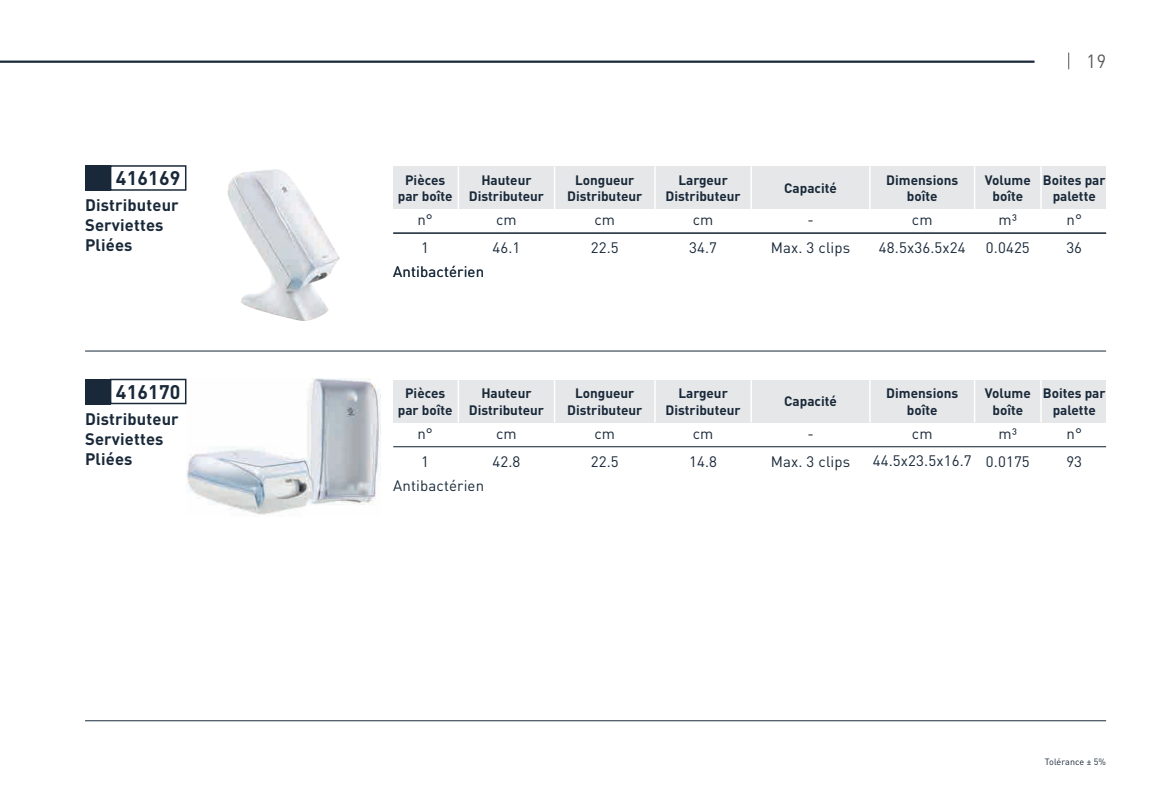
<style>
.page{position:relative;width:1170px;height:808px;background:#fff}
.page>*{position:absolute;margin:0;border:0;box-sizing:border-box;transform-origin:0 0}
.t1{font:700 19.5px "DIN Pro";letter-spacing:.01em;color:#192939}
.t2{font:18.9px "DIN Pro";color:#57585a;scale:.95 1}
.t3{font:700 16.5px/19.8px "DIN Pro";letter-spacing:.01em;color:#192939}
.t4{font:15px/27.6px "DIN Pro";letter-spacing:.01em;color:#192939}
.t5{font:700 13.5px/16.5px "DIN Pro";color:#192939;text-align:center}
.t6{font:9px "DIN Pro";letter-spacing:.005em;color:#192939}
</style>
<div class="page">
<svg style="left:1068px;top:53px;width:1px;height:16px"></svg>
<hr style="left:0;top:61px;width:1034px;height:2px;background:#192939">
<hr style="left:85px;top:351px;width:1021px;height:1px;background:#192939">
<hr style="left:393px;top:232px;width:713px;height:2px;background:#192939">
<img style="left:227px;top:169px;width:113px;height:152px">
<div style="left:393px;top:167px;width:713px;height:42px;background:#e6e7e9"></div>
<hr style="left:554px;top:167px;width:1px;height:42px;background:#fff">
<hr style="left:1040px;top:167px;width:1px;height:42px;background:#fff">
<hr style="left:973px;top:167px;width:2px;height:42px;background:#fff">
<hr style="left:869px;top:167px;width:1px;height:42px;background:#fff">
<hr style="left:750px;top:167px;width:2px;height:42px;background:#fff">
<hr style="left:654px;top:167px;width:1px;height:42px;background:#fff">
<hr style="left:457px;top:167px;width:2px;height:42px;background:#fff">
<img style="left:186px;top:379px;width:194px;height:136px">
<div style="left:393px;top:380px;width:713px;height:43px;background:#e6e7e9"></div>
<hr style="left:393px;top:446px;width:713px;height:1px;background:#192939">
<hr style="left:554px;top:380px;width:1px;height:43px;background:#fff">
<hr style="left:1040px;top:380px;width:1px;height:43px;background:#fff">
<hr style="left:973px;top:380px;width:2px;height:43px;background:#fff">
<hr style="left:869px;top:380px;width:1px;height:43px;background:#fff">
<hr style="left:750px;top:380px;width:2px;height:43px;background:#fff">
<hr style="left:654px;top:380px;width:1px;height:43px;background:#fff">
<hr style="left:457px;top:380px;width:2px;height:43px;background:#fff">
<hr style="left:85px;top:720px;width:1021px;height:1px;background:#192939">
<div style="left:110px;top:165px;width:76px;height:26px;border:2px solid #192939"></div>
<div style="left:85px;top:165px;width:26px;height:26px;background:#192939"></div>
<div style="left:110px;top:379px;width:76px;height:25px;border:2px solid #192939"></div>
<div style="left:85px;top:379px;width:26px;height:25px;background:#192939"></div>
<h1 class="t1" style="left:116px;top:165px;width:66px">416169</h1>
<p class="t3" style="left:85px;top:195px;width:95px">Distributeur<br>Serviettes<br>Pliées</p>
<h1 class="t1" style="left:116px;top:379px;width:66px">416170</h1>
<p class="t3" style="left:85px;top:409px;width:95px">Distributeur<br>Serviettes<br>Pliées</p>
<h2 class="t2" style="left:1086px;top:49px;width:22px">19</h2>
<p class="t5" style="left:398px;top:171px;width:56px">Pièces par boîte</p>
<p class="t5" style="left:469px;top:171px;width:77px">Hauteur<br>Distributeur</p>
<p class="t5" style="left:567px;top:171px;width:77px">Longueur<br>Distributeur</p>
<p class="t5" style="left:665px;top:171px;width:77px">Largeur<br>Distributeur</p>
<p class="t5" style="left:784px;top:179px;width:54px">Capacité</p>
<p class="t5" style="left:886px;top:171px;width:73px">Dimensions boîte</p>
<p class="t5" style="left:984px;top:171px;width:47px">Volume boîte</p>
<p class="t5" style="left:1042px;top:171px;width:64px">Boites par palette</p>
<p class="t4" style="left:417px;top:206px;width:17px">n°<br>1</p>
<p class="t4" style="left:492px;top:206px;width:29px">cm<br>46.1</p>
<p class="t4" style="left:590px;top:206px;width:29px">cm<br>22.5</p>
<p class="t4" style="left:689px;top:206px;width:29px">cm<br>34.7</p>
<p class="t4" style="left:770px;top:206px;width:81px;text-align:center">-<br>Max. 3 clips</p>
<p class="t4" style="left:878px;top:206px;width:88px;text-align:center">cm<br>48.5x36.5x24</p>
<p class="t4" style="left:985px;top:206px;width:45px;text-align:center">m³<br>0.0425</p>
<p class="t4" style="left:1066px;top:206px;width:17px">n°<br>36</p>
<p class="t4" style="left:393px;top:258px;width:92px">Antibactérien</p>
<p class="t5" style="left:398px;top:385px;width:56px">Pièces par boîte</p>
<p class="t5" style="left:469px;top:385px;width:77px">Hauteur<br>Distributeur</p>
<p class="t5" style="left:567px;top:385px;width:77px">Longueur<br>Distributeur</p>
<p class="t5" style="left:665px;top:385px;width:77px">Largeur<br>Distributeur</p>
<p class="t5" style="left:784px;top:393px;width:54px">Capacité</p>
<p class="t5" style="left:886px;top:385px;width:73px">Dimensions boîte</p>
<p class="t5" style="left:984px;top:385px;width:47px">Volume boîte</p>
<p class="t5" style="left:1042px;top:385px;width:64px">Boites par palette</p>
<p class="t4" style="left:417px;top:419px;width:17px">n°<br>1</p>
<p class="t4" style="left:492px;top:419px;width:29px">cm<br>42.8</p>
<p class="t4" style="left:590px;top:419px;width:29px">cm<br>22.5</p>
<p class="t4" style="left:689px;top:419px;width:29px">cm<br>14.8</p>
<p class="t4" style="left:770px;top:419px;width:81px;text-align:center">-<br>Max. 3 clips</p>
<p class="t4" style="left:872px;top:419px;width:100px;text-align:center">cm<br>44.5x23.5x16.7</p>
<p class="t4" style="left:985px;top:419px;width:45px;text-align:center">m³<br>0.0175</p>
<p class="t4" style="left:1066px;top:419px;width:17px">n°<br>93</p>
<p class="t4" style="left:393px;top:471px;width:92px">Antibactérien</p>
<p class="t6" style="left:1044px;top:756px;width:63px">Tolérance ± 5%</p>
</div>
